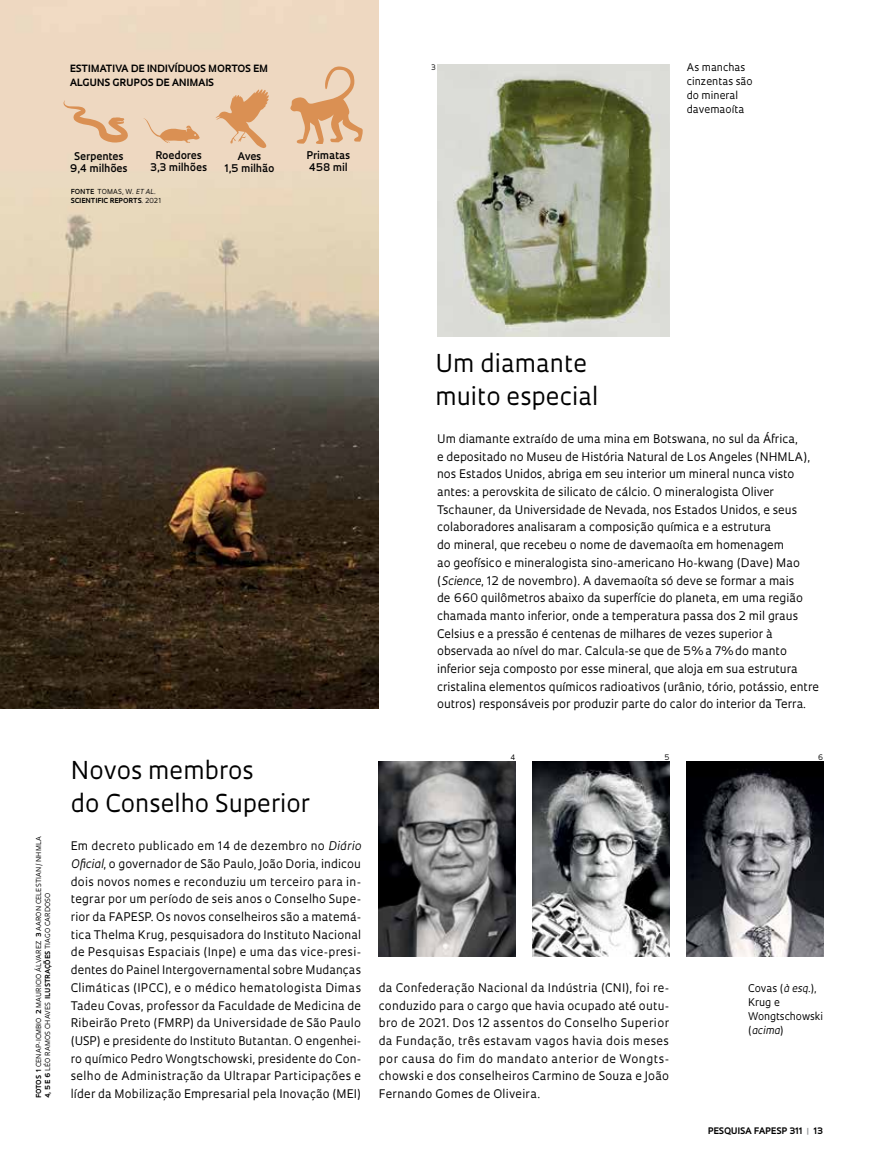
<style>
.page{position:relative;width:885px;height:1169px;background:#fff}
.page>*{position:absolute;margin:0;border:0;box-sizing:border-box;transform-origin:0 0}
.t1{font:24px/33px "Oculum";color:#000}
.t2{font:11.55px/17.7px "Oculum";color:#000;text-align:justify}
.t3{font:10.35px/14.1px "Oculum";color:#000}
.t4{font:600 10.35px/12px "Oculum";color:#000;text-align:center}
.t5{font:700 9.75px/14.2px "Oculum";letter-spacing:.005em;color:#000}
.t6{font:700 8.7px "Oculum";letter-spacing:.005em;color:#000}
.t7{font:7.35px "Oculum";color:#000}
.t8{font:6.75px/8.9px "Oculum";letter-spacing:.02em;color:#000}
.t9{font:700 6.75px/8.9px "Oculum";letter-spacing:.02em;color:#000}
.s1{font-weight:600}
.s2{font-weight:400}
.s3{font-weight:400;font-style:italic}
.s4{font-weight:700}
.s5{font-style:italic}
.s6{color:#939598}
</style>
<div class="page">
<img style="left:0;top:0;width:379px;height:708px">
<img style="left:379px;top:761px;width:136px;height:195px">
<img style="left:533px;top:761px;width:136px;height:195px">
<img style="left:687px;top:761px;width:136px;height:195px">
<img style="left:438px;top:64px;width:231px;height:272px">
<svg style="left:290px;top:66px;width:73px;height:78px;background:#e7bf9c"></svg>
<svg style="left:64px;top:100px;width:64px;height:43px;background:#e8c6a5"></svg>
<svg style="left:216px;top:89px;width:53px;height:59px;background:#e5ba94"></svg>
<svg style="left:144px;top:118px;width:56px;height:25px"></svg>
<p class="t5" style="left:70px;top:60px;width:200px">ESTIMATIVA DE INDIVÍDUOS MORTOS EM<br>ALGUNS GRUPOS DE ANIMAIS</p>
<p class="t4" style="left:150px;top:149px;width:58px">Roedores<br>3,3 milhões</p>
<p class="t4" style="left:306px;top:149px;width:45px;text-align:left">Primatas<br>458 mil</p>
<p class="t9" style="left:71px;top:187px;width:92px"><span class="s1">FONTE</span> <span class="s2">TOMAS, W.</span> <span class="s3">ET AL</span><span class="s2">.<br></span>SCIENTIFIC REPORTS<span class="s2">. 2021</span></p>
<p class="t4" style="left:70px;top:149px;width:59px">Serpentes<br>9,4 milhões</p>
<p class="t4" style="left:224px;top:149px;width:52px">Aves<br>1,5 milhão</p>
<p class="t7" style="left:431px;top:63px;width:6px">3</p>
<p class="t3" style="left:687px;top:60px;width:67px">As manchas cinzentas são do mineral davemaoíta</p>
<p class="t8" style="left:34px;top:1098px;width:264px;rotate:-90deg"><span class="s4">FOTOS 1</span> CENAP-ICMBIO <span class="s4">2</span> MAURICIO ÁLVAREZ <span class="s4">3</span> AARON CELESTIAN/NHMLA<br><span class="s4">4, 5 E 6</span> LÉO RAMOS CHAVES <span class="s4">ILUSTRAÇÕES</span> TIAGO CARDOSO</p>
<h1 class="t1" style="left:71px;top:752px;width:241px">Novos membros<br>do Conselho Superior</h1>
<p class="t2" style="left:71px;top:836px;width:292px">Em decreto publicado em 14 de dezembro no <span class="s5">Diário Oficial</span>, o governador de São Paulo, João Doria, indicou dois novos nomes e reconduziu um terceiro para in&shy;tegrar por um período de seis anos o Conselho Supe&shy;rior da FAPESP. Os novos conselheiros são a matemá&shy;tica Thelma Krug, pesquisadora do Instituto Nacional de Pesquisas Espaciais (Inpe) e uma das vice-presi&shy;dentes do Painel Intergovernamental sobre Mudanças Climáticas (IPCC), e o médico hematologista Dimas Tadeu Covas, professor da Faculdade de Medicina de Ribeirão Preto (FMRP) da Universidade de São Paulo (USP) e presidente do Instituto Butantan. O engenhei&shy;ro químico Pedro Wongtschowski, presidente do Con&shy;selho de Administração da Ultrapar Participações e líder da Mobilização Empresarial pela Inovação (MEI)</p>
<h1 class="t1" style="left:435px;top:346px;width:165px">Um diamante muito especial</h1>
<p class="t2" style="left:437px;top:429px;width:383px;text-align:left">Um diamante extraído de uma mina em Botswana, no sul da África,<br>e depositado no Museu de História Natural de Los Angeles (NHMLA), nos Estados Unidos, abriga em seu interior um mineral nunca visto antes: a perovskita de silicato de cálcio. O mineralogista Oliver Tschauner, da Universidade de Nevada, nos Estados Unidos, e seus colaboradores analisaram a composição química e a estrutura<br>do mineral, que recebeu o nome de davemaoíta em homenagem<br>ao geofísico e mineralogista sino-americano Ho-kwang (Dave) Mao (<span class="s5">Science</span>, 12 de novembro). A davemaoíta só deve se formar a mais<br>de 660 quilômetros abaixo da superfície do planeta, em uma região chamada manto inferior, onde a temperatura passa dos 2 mil graus Celsius e a pressão é centenas de milhares de vezes superior à observada ao nível do mar. Calcula-se que de 5% a 7% do manto inferior seja composto por esse mineral, que aloja em sua estrutura cristalina elementos químicos radioativos (urânio, tório, potássio, entre outros) responsáveis por produzir parte do calor do interior da Terra.</p>
<p class="t7" style="left:510px;top:752px;width:6px">4</p>
<p class="t7" style="left:664px;top:752px;width:7px">5</p>
<p class="t7" style="left:818px;top:752px;width:7px">6</p>
<p class="t2" style="left:379px;top:978px;width:292px">da Confederação Nacional da Indústria (CNI), foi re&shy;conduzido para o cargo que havia ocupado até outu&shy;bro de 2021. Dos 12 assentos do Conselho Superior da Fundação, três estavam vagos havia dois meses por causa do fim do mandato anterior de Wongts&shy;chowski e dos conselheiros Carmino de Souza e João Fernando Gomes de Oliveira.</p>
<p class="t3" style="left:748px;top:980px;width:77px">Covas (<span class="s5">à esq.</span>),<br>Krug e<br>Wongtschowski (<span class="s5">acima</span>)</p>
<p class="t6" style="left:708px;top:1124px;width:117px">PESQUISA FAPESP 311 <span class="s6">|</span> 13</p>
</div>
